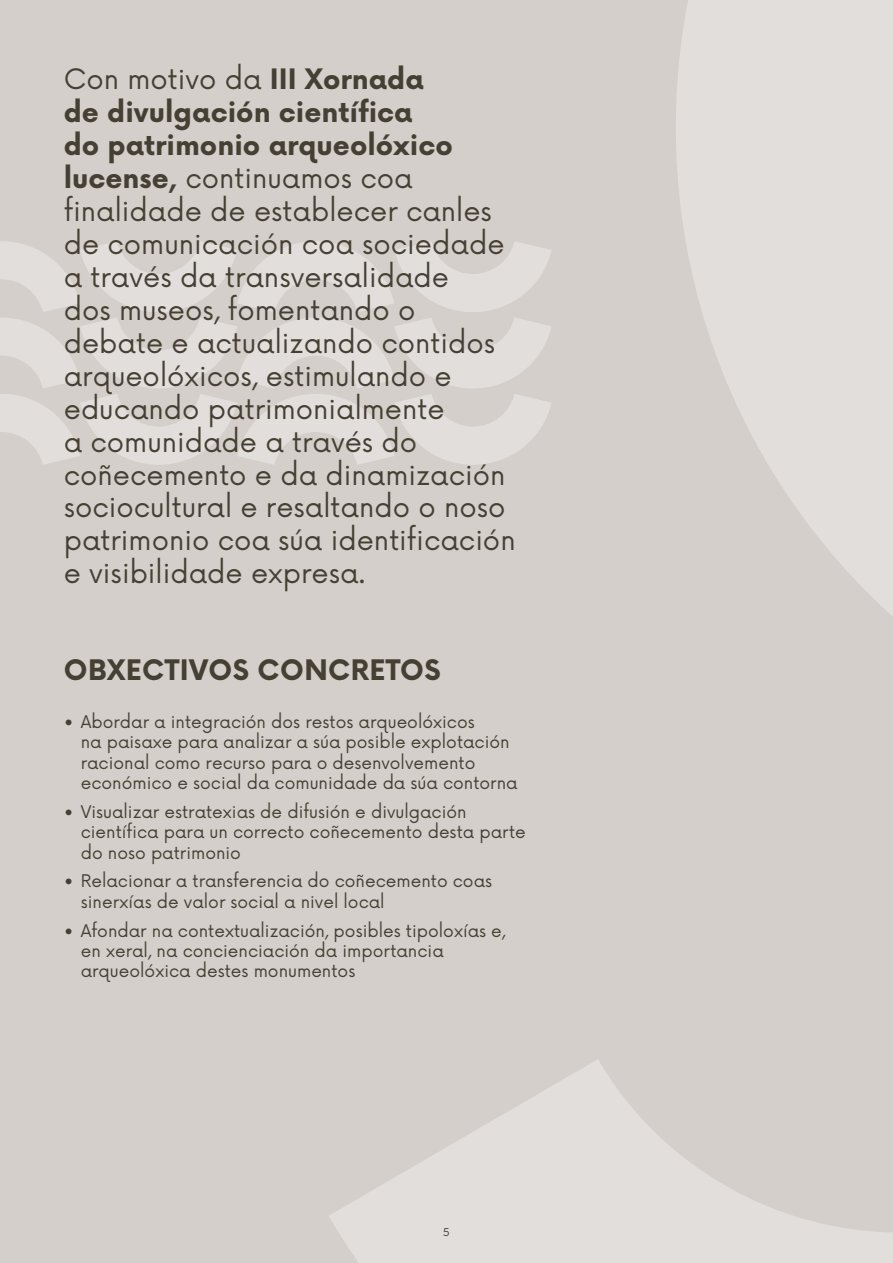
<style>
.page{position:relative;width:893px;height:1263px;background:#d4cfcb}
.page>*{position:absolute;margin:0;border:0;box-sizing:border-box;transform-origin:0 0}
.h3_h3{font:700 27.6px "Now";letter-spacing:.01em;color:#463f33}
.p_p-1{font:27.45px/33px "Now";color:#463f33}
.t1{font:16.95px/20.4px "Now";color:#463f33}
.t2{font:10.5px "Now";color:#463f33}
.s1{font-weight:700}
</style>
<div class="page">
<svg style="left:0;top:241px;width:551px;height:147px"></svg>
<svg style="left:0;top:394px;width:551px;height:71px"></svg>
<svg style="left:676px;top:0;width:217px;height:616px;fill:#e2dedc"></svg>
<svg style="left:329px;top:1060px;width:564px;height:203px"></svg>
<p class="p_p-1" style="left:64px;top:61px;width:453px">Con motivo da <span class="s1">III Xornada<br>de divulgación científica<br>do patrimonio arqueolóxico lucense,</span> continuamos coa finalidade de establecer canles de comunicación coa sociedade a través da transversalidade<br>dos museos, fomentando o debate e actualizando contidos arqueolóxicos, estimulando e educando patrimonialmente<br>a comunidade a través do coñecemento e da dinamización sociocultural e resaltando o noso patrimonio coa súa identificación e visibilidade expresa.</p>
<p class="h3_h3" style="left:64px;top:649px;width:378px">OBXECTIVOS CONCRETOS</p>
<p class="t1" style="left:81px;top:710px;width:438px;text-indent:-17px">• Abordar a integración dos restos arqueolóxicos<br>na paisaxe para analizar a súa posible explotación racional como recurso para o desenvolvemento económico e social da comunidade da súa contorna</p>
<p class="t1" style="left:81px;top:800px;width:447px;text-indent:-17px">• Visualizar estratexias de difusión e divulgación científica para un correcto coñecemento desta parte do noso patrimonio</p>
<p class="t1" style="left:81px;top:870px;width:413px;text-indent:-17px">• Relacionar a transferencia do coñecemento coas sinerxías de valor social a nivel local</p>
<p class="t1" style="left:81px;top:919px;width:426px;text-indent:-17px">• Afondar na contextualización, posibles tipoloxías e, en xeral, na concienciación da importancia arqueolóxica destes monumentos</p>
<p class="t2" style="left:443px;top:1223px;width:8px">5</p>
</div>
